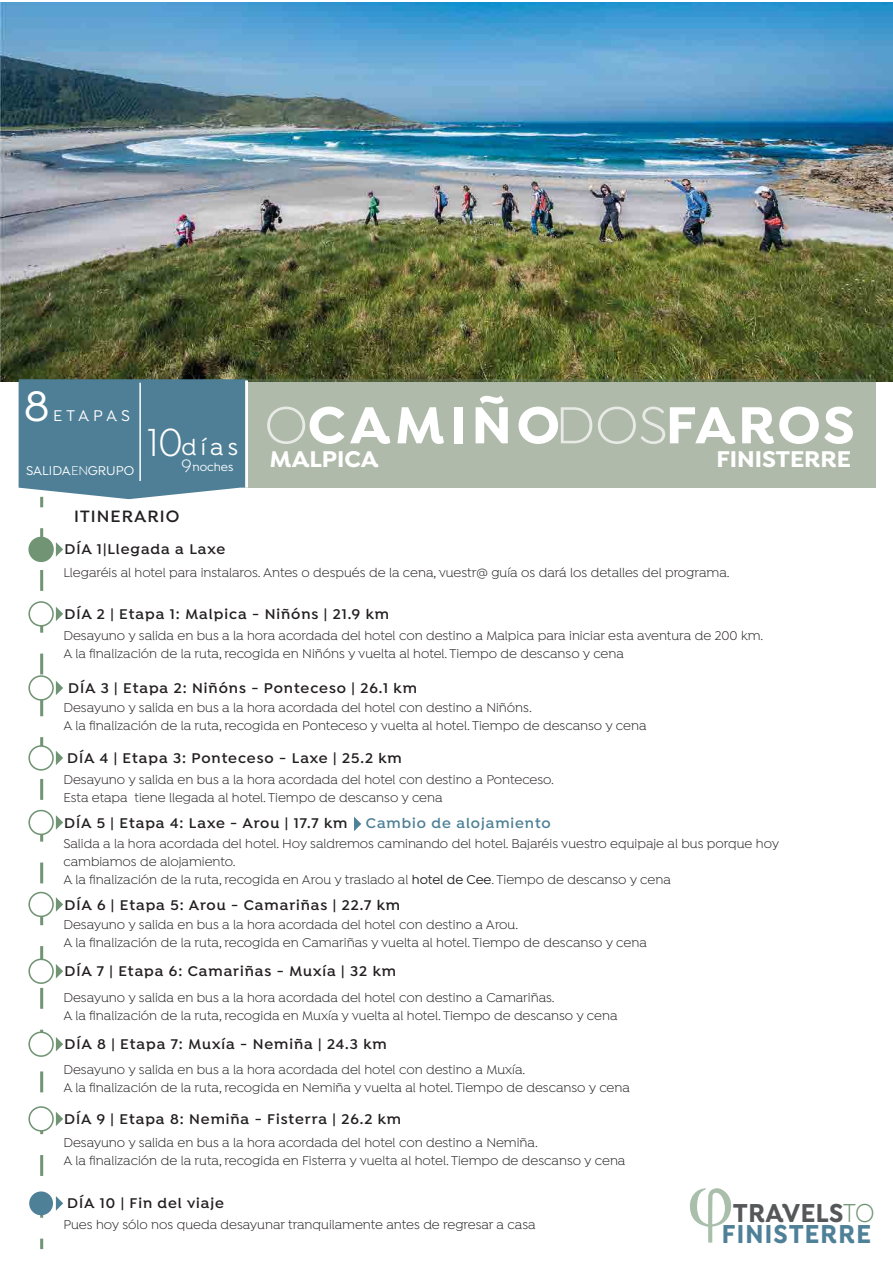
<style>
.page{position:relative;width:893px;height:1263px;background:#fff}
.page>*{position:absolute;margin:0;border:0;box-sizing:border-box;transform-origin:0 0}
.t1{font:700 55.5px "Isidora";letter-spacing:.075em;color:#fff}
.t2{font:500 45.3px "Isidora";color:#fff}
.t3{font:700 27.6px/20.2px "Isidora";letter-spacing:.05em;color:#4e8097;text-align:center;scale:.9 1}
.t4{font:700 24.3px "Isidora";color:#fff}
.t5{font:500 23.85px "Isidora";color:#fff}
.t6{font:19.05px "Isidora";color:#fff}
.t7{font:600 17.55px "Isidora";letter-spacing:.065em;color:#231f20}
.t8{font:500 16.5px "Isidora";letter-spacing:.235em;color:#fff}
.t9{font:600 15px "Isidora";letter-spacing:.065em;color:#231f20}
.t10{font:13.5px/18px "Isidora";color:#231f20}
.t11{font:500 13.5px "Isidora";color:#fff}
.t12{font:500 12.3px "Isidora";color:#fff}
.s1{font-weight:400}
.s2{font-weight:400;font-size:41.7px}
.s3{color:#4e8097}
.s4{font-weight:500}
.s5{color:#555859}
.s6{font-weight:400;color:#709575}
</style>
<div class="page">
<img style="left:0;top:3px;width:893px;height:378px">
<div style="left:247px;top:379px;width:629px;height:109px;background:#b0baaa"></div>
<svg style="left:690px;top:1188px;width:41px;height:54px"></svg>
<svg style="left:19px;top:379px;width:228px;height:128px;background:#618ca1"></svg>
<svg style="left:40px;top:528px;width:3px;height:690px"></svg>
<svg style="left:40px;top:1238px;width:3px;height:11px"></svg>
<div style="left:29px;top:537px;width:24px;height:24px;background:#709474;border-radius:50%"></div>
<div style="left:28px;top:537px;width:26px;height:25px;border:2px solid #709474;border-radius:50%"></div>
<svg style="left:56px;top:542px;width:7px;height:15px"></svg>
<div style="left:29px;top:602px;width:24px;height:24px;background:#fff;border-radius:50%"></div>
<div style="left:28px;top:601px;width:26px;height:26px;border:2px solid #709474;border-radius:50%"></div>
<svg style="left:56px;top:607px;width:7px;height:14px"></svg>
<div style="left:29px;top:676px;width:24px;height:24px;background:#fff;border-radius:50%"></div>
<div style="left:28px;top:675px;width:26px;height:26px;border:2px solid #709474;border-radius:50%"></div>
<svg style="left:56px;top:681px;width:7px;height:14px"></svg>
<div style="left:29px;top:746px;width:24px;height:24px;background:#fff;border-radius:50%"></div>
<div style="left:28px;top:745px;width:26px;height:26px;border:2px solid #709474;border-radius:50%"></div>
<svg style="left:56px;top:751px;width:7px;height:14px"></svg>
<div style="left:29px;top:810px;width:24px;height:24px;background:#fff;border-radius:50%"></div>
<div style="left:28px;top:810px;width:26px;height:25px;border:2px solid #709474;border-radius:50%"></div>
<svg style="left:56px;top:815px;width:7px;height:15px"></svg>
<div style="left:29px;top:892px;width:24px;height:24px;background:#fff;border-radius:50%"></div>
<div style="left:28px;top:892px;width:26px;height:25px;border:2px solid #709474;border-radius:50%"></div>
<svg style="left:56px;top:897px;width:7px;height:15px"></svg>
<div style="left:29px;top:959px;width:24px;height:24px;background:#fff;border-radius:50%"></div>
<div style="left:28px;top:958px;width:26px;height:26px;border:2px solid #709474;border-radius:50%"></div>
<svg style="left:56px;top:964px;width:7px;height:14px"></svg>
<div style="left:29px;top:1032px;width:24px;height:24px;background:#fff;border-radius:50%"></div>
<div style="left:28px;top:1031px;width:26px;height:26px;border:2px solid #709474;border-radius:50%"></div>
<svg style="left:56px;top:1037px;width:7px;height:14px"></svg>
<div style="left:29px;top:1107px;width:24px;height:24px;background:#fff;border-radius:50%"></div>
<div style="left:28px;top:1106px;width:26px;height:25px;border:2px solid #709474;border-radius:50%"></div>
<svg style="left:56px;top:1112px;width:7px;height:14px"></svg>
<div style="left:29px;top:1191px;width:24px;height:24px;background:#4e8097;border-radius:50%"></div>
<svg style="left:56px;top:1196px;width:7px;height:15px"></svg>
<svg style="left:354px;top:817px;width:7px;height:14px"></svg>
<hr style="left:139px;top:383px;width:2px;height:98px;background:#fff">
<hr style="left:245px;top:380px;width:3px;height:108px;background:#fff">
<h2 class="t2" style="left:24px;top:380px;width:27px">8</h2>
<p class="t8" style="left:53px;top:406px;width:79px">ETAPAS</p>
<p class="t11" style="left:26px;top:463px;width:110px">SALIDA<span class="s1">EN</span>GRUPO</p>
<h3 class="t5" style="left:147px;top:434px;width:92px"><span class="s2">10</span>días</h3>
<p class="t12" style="left:192px;top:460px;width:43px">noches</p>
<h3 class="t6" style="left:181px;top:455px;width:12px">9</h3>
<p class="t7" style="left:74px;top:506px;width:107px">ITINERARIO</p>
<p class="t9" style="left:64px;top:540px;width:162px">DÍA 1|Llegada a Laxe</p>
<h1 class="t1" style="left:264px;top:391px;width:592px"><span class="s1">O</span>CAMIÑO<span class="s1">DOS</span>FAROS</h1>
<h3 class="t4" style="left:270px;top:444px;width:110px">MALPICA</h3>
<h3 class="t4" style="left:716px;top:444px;width:136px">FINISTERRE</h3>
<p class="t10" style="left:63px;top:565px;width:668px">Llegaréis al hotel para instalaros. Antes o después de la cena, vuestr@ guía os dará los detalles del programa.</p>
<p class="t9" style="left:64px;top:606px;width:326px">DÍA 2 | Etapa 1: Malpica - Niñóns | 21.9 km</p>
<p class="t10" style="left:63px;top:627px;width:702px">Desayuno y salida en bus a la hora acordada del hotel con destino a Malpica para iniciar esta aventura de 200 km.<br>A la finalización de la ruta, recogida en Niñóns y vuelta al hotel. Tiempo de descanso y cena</p>
<p class="t9" style="left:68px;top:679px;width:350px">DÍA 3 | Etapa 2: Niñóns - Ponteceso | 26.1 km</p>
<p class="t10" style="left:63px;top:699px;width:585px">Desayuno y salida en bus a la hora acordada del hotel con destino a Niñóns.<br>A la finalización de la ruta, recogida en Ponteceso y vuelta al hotel. Tiempo de descanso y cena</p>
<p class="t9" style="left:67px;top:749px;width:336px">DÍA 4 | Etapa 3: Ponteceso - Laxe | 25.2 km</p>
<p class="t10" style="left:63px;top:772px;width:492px">Desayuno y salida en bus a la hora acordada del hotel con destino a Ponteceso.<br>Esta etapa tiene llegada al hotel. Tiempo de descanso y cena</p>
<p class="t9" style="left:64px;top:814px;width:488px">DÍA 5 | Etapa 4: Laxe - Arou | 17.7 km <span class="s3">Cambio de alojamiento</span></p>
<p class="t10" style="left:63px;top:835px;width:717px">Salida a la hora acordada del hotel. Hoy saldremos caminando del hotel. Bajaréis vuestro equipaje al bus porque hoy cambiamos de alojamiento.<br>A la finalización de la ruta, recogida en Arou y traslado al <span class="s4">hotel de Cee</span>. Tiempo de descanso y cena</p>
<p class="t9" style="left:65px;top:896px;width:337px">DÍA 6 | Etapa 5: Arou - Camariñas | 22.7 km</p>
<p class="t10" style="left:63px;top:917px;width:585px">Desayuno y salida en bus a la hora acordada del hotel con destino a Arou.<br>A la finalización de la ruta, recogida en Camariñas y vuelta al hotel. Tiempo de descanso y cena</p>
<p class="t9" style="left:64px;top:963px;width:333px">DÍA 7 | Etapa 6: Camariñas - Muxía | 32 km</p>
<p class="t10" style="left:63px;top:989px;width:556px">Desayuno y salida en bus a la hora acordada del hotel con destino a Camariñas.<br>A la finalización de la ruta, recogida en Muxía y vuelta al hotel. Tiempo de descanso y cena</p>
<p class="t9" style="left:65px;top:1036px;width:324px">DÍA 8 | Etapa 7: Muxía - Nemiña | 24.3 km</p>
<p class="t10" style="left:63px;top:1062px;width:568px">Desayuno y salida en bus a la hora acordada del hotel con destino a Muxía.<br>A la finalización de la ruta, recogida en Nemiña y vuelta al hotel. Tiempo de descanso y cena</p>
<p class="t9" style="left:64px;top:1110px;width:338px">DÍA 9 | Etapa 8: Nemiña - Fisterra | 26.2 km</p>
<p class="t10" style="left:63px;top:1134px;width:563px">Desayuno y salida en bus a la hora acordada del hotel con destino a Nemiña.<br>A la finalización de la ruta, recogida en Fisterra y vuelta al hotel. Tiempo de descanso y cena</p>
<p class="t9" style="left:67px;top:1194px;width:158px">DÍA 10 | Fin del viaje</p>
<p class="t10" style="left:63px;top:1217px;width:474px">Pues hoy sólo nos queda desayunar tranquilamente antes de regresar a casa</p>
<h3 class="t3" style="left:722px;top:1204px;width:171px"><span class="s5">TRAVELS</span><span class="s6">TO<br></span>FINISTERRE</h3>
</div>
